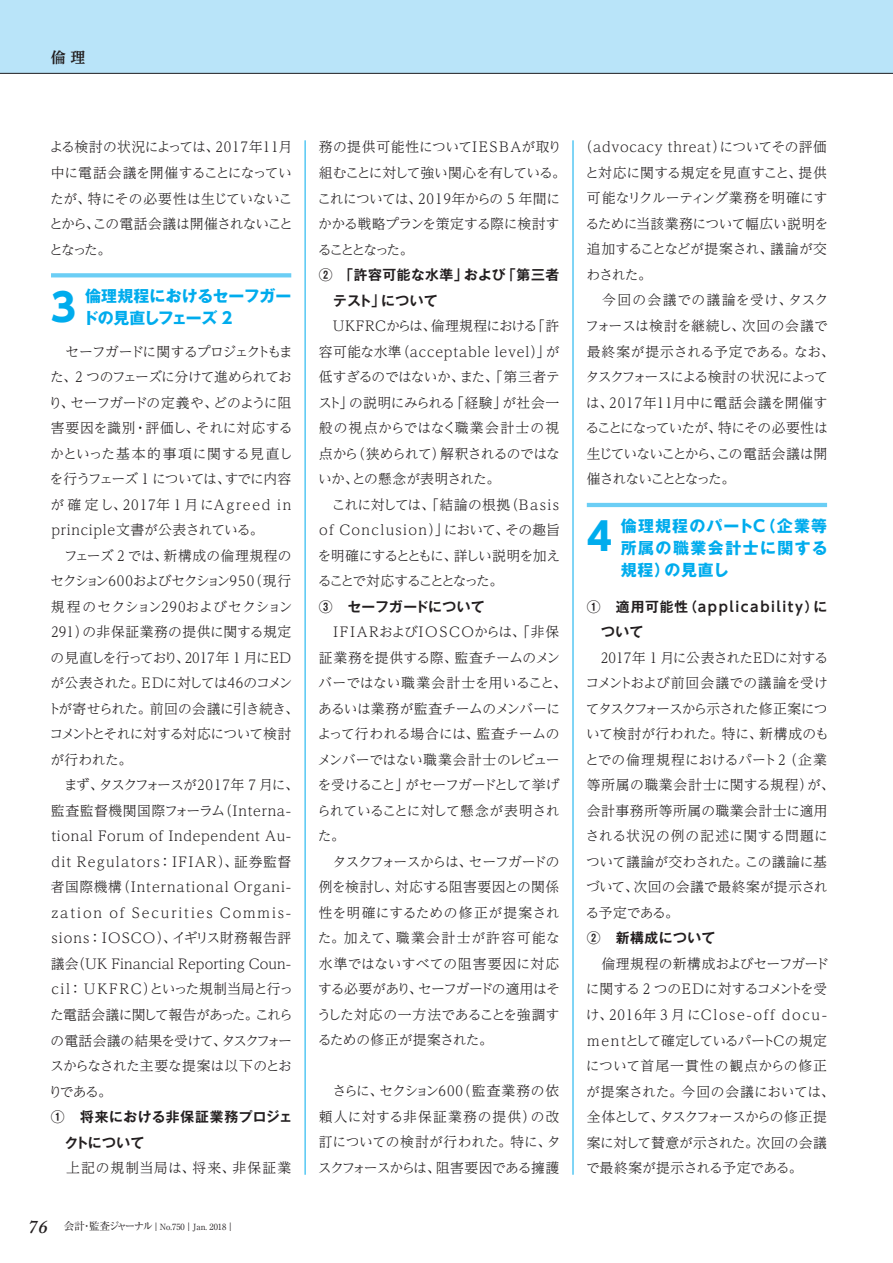
<style>
.page{position:relative;width:893px;height:1263px;background:#fff}
.page>*{position:absolute;margin:0;border:0;box-sizing:border-box;transform-origin:0 0}
.t1{font:700 38.25px "UD Shin Go Pr 6 N";color:#00aced}
.t2{font:700 15.9px/22.4px "Gothic MB101 Pro";letter-spacing:.03em;color:#00aced;text-align:justify}
.t3{font:700 15.9px "Gothic MB101 Pro";letter-spacing:.005em;color:#00aced}
.t4{font:700 15.9px "Gothic MB101 Pro";letter-spacing:-.075em;color:#00aced}
.t5{font:700 14.85px "UD Reimin Pr 6 N";color:#231f20}
.t6{font:300 13.8px/25.5px "UD Reimin Pr 6 N";letter-spacing:-.005em;color:#231f20}
.t7{font:300 13.8px/25.5px "UD Reimin Pr 6 N";letter-spacing:-.03em;color:#231f20}
.t8{font:700 13.8px/25.5px "Gothic MB101 Pro De";letter-spacing:.025em;color:#231f20}
.t9{font:700 13.8px "UD Shin Go Pr 6 N De";letter-spacing:.115em;color:#231f20}
.t10{font:300 13.8px "UD Reimin Pr 6 N";letter-spacing:.085em;color:#231f20}
.t11{font:8.55px "Ryumin Pr 6 N";color:#231f20}
.s1{font-family:"UD Shin Go Pr 6 N"}
.s2{font-family:"Adobe Caslon Pro";font-weight:600;font-style:italic;font-size:19.2px}
.s3{font-size:10.65px}
.s4{font-family:"Gothic MB101 Pro De"}
</style>
<div class="page">
<div style="left:0;top:0;width:893px;height:73px;background:#b9e4f9"></div>
<hr style="left:0;top:73px;width:893px;height:1px;background:#231f20">
<hr style="left:573px;top:140px;width:1px;height:1035px;background:#00aced">
<hr style="left:305px;top:140px;width:1px;height:1035px;background:#00aced">
<svg style="left:51px;top:273px;width:240px;height:4px"></svg>
<hr style="left:587px;top:503px;width:240px;height:4px;background:#6bcef5">
<p class="t5" style="left:51px;top:45px;width:36px">倫理</p>
<p class="t6" style="left:49px;top:134px;width:245px;text-align:justify">よる検討の状況によっては、2017年11月中に電話会議を開催することになっていたが、特にその必要性は生じていないことから、この電話会議は開催されないこととなった。</p>
<p class="t3" style="left:85px;top:283px;width:208px">倫理規程におけるセーフガー</p>
<h1 class="t1" style="left:51px;top:276px;width:27px">3</h1>
<p class="t4" style="left:83px;top:305px;width:151px">ドの見直しフェーズ <span class="s1">2</span></p>
<p class="t6" style="left:47px;top:338px;width:253px">　セーフガードに関するプロジェクトもまた、2 つのフェーズに分けて進められており、セーフガードの定義や、どのように阻害要因を識別・評価し、それに対応するかといった基本的事項に関する見直しを行うフェーズ 1 については、すでに内容が確定し、2017年 1 月にAgreed in principle文書が公表されている。<br>　フェーズ 2 では、新構成の倫理規程のセクション600およびセクション950（現行規程のセクション290およびセクション<br>291）の非保証業務の提供に関する規定の見直しを行っており、2017年 1 月にEDが公表された。EDに対しては46のコメントが寄せられた。前回の会議に引き続き、コメントとそれに対する対応について検討が行われた。<br>　まず、タスクフォースが20 1 7年 7 月に、監査監督機関国際フォーラム（Interna&shy;tional Forum of Independent Au&shy;dit Regulators：IFIAR）、証券監督者国際機構（International Organi&shy;zation of Securities Commis&shy;sions：IOSCO）、イギリス財務報告評議会（UK Financial Reporting Coun&shy;cil： UKFRC）といった規制当局と行った電話会議に関して報告があった。これらの電話会議の結果を受けて、タスクフォースからなされた主要な提案は以下のとおりである。</p>
<p class="t8" style="left:64px;top:1102px;width:230px;text-indent:-13px">①　将来における非保証業務プロジェクトについて</p>
<p class="t10" style="left:51px;top:1156px;width:242px">　上記の規制当局は、将来、非保証業</p>
<p class="t11" style="left:28px;top:1220px;width:208px"><span class="s2">76</span> <span class="s3">会計・監査ジャーナル</span>｜No.750｜Jan. 2018｜</p>
<p class="t7" style="left:317px;top:134px;width:250px">務の提供可能性についてIESBAが取り組むことに対して強い関心を有している。これについては、2019年からの 5 年間にかかる戦略プランを策定する際に検討することとなった。</p>
<p class="t8" style="left:333px;top:260px;width:228px;text-indent:-14px">②　「許容可能な水準」および「第三者テスト」について</p>
<p class="t6" style="left:317px;top:313px;width:244px">　UKFRCからは、倫理規程における「許容可能な水準（acceptable level）」が低すぎるのではないか、また、「第三者テスト」の説明にみられる「経験」が社会一般の視点からではなく職業会計士の視点から（狭められて）解釈されるのではないか、との懸念が表明された。<br>　これに対しては、「結論の根拠（Basis of Conclusion）」において、その趣旨を明確にするとともに、詳しい説明を加えることで対応することとなった。</p>
<p class="t8" style="left:319px;top:592px;width:167px">③　セーフガードについて</p>
<p class="t6" style="left:317px;top:619px;width:251px">　IFIARおよびIOSCOからは、「非保証業務を提供する際、監査チームのメンバーではない職業会計士を用いること、あるいは業務が監査チームのメンバーによって行われる場合には、監査チームのメンバーではない職業会計士のレビューを受けること」がセーフガードとして挙げられていることに対して懸念が表明された。<br>　タスクフォースからは、セーフガードの例を検討し、対応する阻害要因との関係性を明確にするための修正が提案された。加えて、職業会計士が許容可能な水準ではないすべての阻害要因に対応する必要があり、セーフガードの適用はそうした対応の一方法であることを強調するための修正が提案された。</p>
<p class="t6" style="left:318px;top:1078px;width:244px;text-align:justify">　さらに、セクション600（監査業務の依頼人に対する非保証業務の提供）の改訂についての検討が行われた。特に、タスクフォースからは、阻害要因である擁護</p>
<p class="t6" style="left:585px;top:134px;width:251px;text-indent:-6px">（advocacy threat）についてその評価と対応に関する規定を見直すこと、提供可能なリクルーティング業務を明確にするために当該業務について幅広い説明を追加することなどが提案され、議論が交わされた。<br>　今回の会議での議論を受け、タスクフォースは検討を継続し、次回の会議で最終案が提示される予定である。なお、タスクフォースによる検討の状況によっては、2017年11月中に電話会議を開催することになっていたが、特にその必要性は生じていないことから、この電話会議は開催されないこととなった。</p>
<p class="t2" style="left:621px;top:513px;width:208px">倫理規程のパート<span class="s1">C</span>（企業等所属の職業会計士に関する規程）の見直し</p>
<h1 class="t1" style="left:587px;top:506px;width:27px">4</h1>
<p class="t9" style="left:587px;top:595px;width:242px"><span class="s4">①　適用可能性（</span>applicability<span class="s4">）に</span></p>
<p class="t8" style="left:601px;top:618px;width:44px">ついて</p>
<p class="t6" style="left:585px;top:644px;width:251px">　2017年 1 月に公表されたEDに対するコメントおよび前回会議での議論を受けてタスクフォースから示された修正案について検討が行われた。特に、新構成のもとでの倫理規程におけるパート2（企業等所属の職業会計士に関する規程）が、会計事務所等所属の職業会計士に適用される状況の例の記述に関する問題について議論が交わされた。この議論に基づいて、次回の会議で最終案が提示される予定である。</p>
<p class="t8" style="left:587px;top:924px;width:130px">②　新構成について</p>
<p class="t6" style="left:586px;top:950px;width:250px">　倫理規程の新構成およびセーフガードに関する 2 つのEDに対するコメントを受け、2016年 3 月にClose-off docu&shy;m e n tとして確定しているパートCの規定について首尾一貫性の観点からの修正が提案された。今回の会議においては、全体として、タスクフォースからの修正提案に対して賛意が示された。次回の会議で最終案が提示される予定である。</p>
</div>
